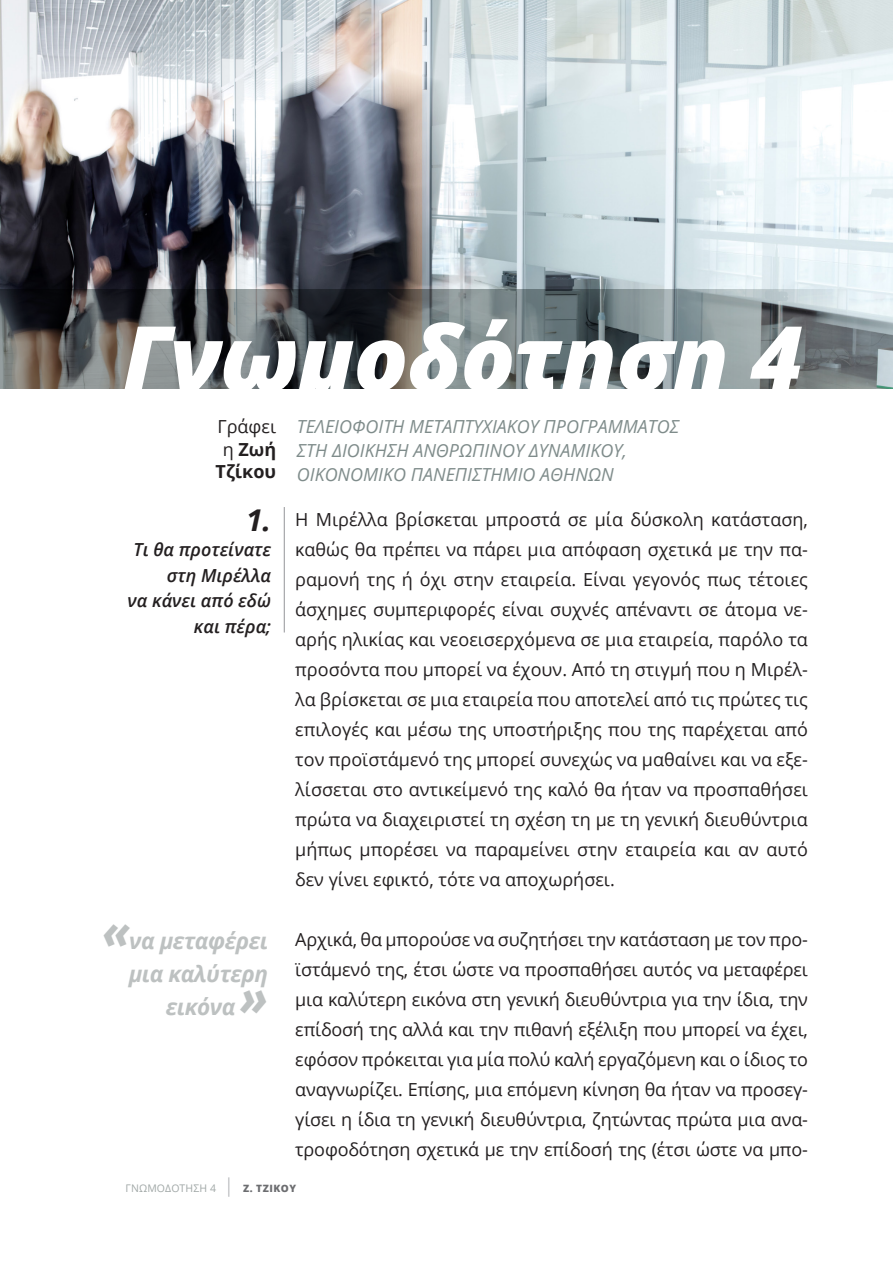
<style>
.page{position:relative;width:893px;height:1263px;background:#fff}
.page>*{position:absolute;margin:0;border:0;box-sizing:border-box;transform-origin:0 0}
.t1{font:italic 800 90.3px "Open Sans";letter-spacing:-.01em;color:#fff}
.t2{font:italic 700 30px "Open Sans";color:#231f20}
.t3{font:italic 700 22.5px/33px "Open Sans";letter-spacing:-.02em;color:#bdc1c1;text-align:right}
.t4{font:18px/30px "Open Sans";letter-spacing:-.005em;color:#231f20;text-align:justify}
.t5{font:italic 18px/24px "Open Sans";color:#7f8c8b}
.t6{font:italic 600 18px/25.5px "Open Sans";color:#231f20;text-align:right}
.t7{font:700 18px/22.5px "Open Sans";color:#231f20;text-align:center}
.t8{font:10.5px "Open Sans";color:#a1a8a7}
.t9{font:800 10.05px "Open Sans";color:#6c6d70}
.s1{font-weight:400}
.s2{font-size:49.5px}
.s3{font-weight:400;font-size:10.5px;color:#a1a8a7}
.s4{font-weight:300;font-size:19.05px;color:#a8a9ad}
</style>
<div class="page">
<img style="left:0;top:0;width:893px;height:388px">
<svg style="left:0;top:289px;width:846px;height:100px;background:#646a6c"></svg>
<hr style="left:284px;top:507px;width:1px;height:125px;background:#939598">
<h1 class="t1" style="left:123px;top:290px;width:682px">Γνωμοδότηση 4</h1>
<p class="t7" style="left:216px;top:415px;width:62px"><span class="s1">Γράφει η</span> Ζωή<br>Τζίκου</p>
<h2 class="t2" style="left:246px;top:498px;width:27px">1.</h2>
<p class="t6" style="left:128px;top:536px;width:145px">Τι θα προτείνατε στη Μιρέλλα<br>να κάνει από εδώ και πέρα;</p>
<p class="t3" style="left:102px;top:924px;width:167px"><span class="s2">«</span>να μεταφέρει μια καλύτερη εικόνα <span class="s2">»</span></p>
<p class="t5" style="left:297px;top:414px;width:372px;text-indent:247px">Προγράμματος στη Διοίκηση Ανθρώπινο υ Δυναμικού,<br>Οικο νο μικό Πα νεπιστήμιο Αθηνών</p>
<p class="t5" style="left:297px;top:414px;width:56px">Τελειόφο</p>
<p class="t5" style="left:378px;top:414px;width:131px">ιτη Μεταπτυχιακού</p>
<p class="t4" style="left:295px;top:504px;width:514px">Η Μ ιρέλλα βρίσκεται μπροστά σε μία δύσκολη κατάσταση, καθώς θα πρέπει να πάρει μια απόφαση σχετικά με την πα&shy;ραμονή της ή όχι στην εταιρεία. Είναι γεγονός πως τέτοιες άσχημες συμπεριφορές είναι συχνές απέναντι σε άτομα νε&shy;αρής ηλικίας και νεοεισερχόμενα σε μια εταιρεία, παρόλο τα προσόντα που μπορεί να έχουν. Από τη στιγμή που η Μ ιρέλ&shy;λα βρίσκεται σε μια εταιρεία που αποτελεί από τις πρώτες τις επιλογές και μέσω της υποστήριξης που της παρέχεται από τον προϊστάμενό της μπορεί συνεχώς να μαθαίνει και να εξε&shy;λίσσεται στο αντικείμενό της καλό θα ήταν να προσπαθήσει πρώτα να διαχειριστεί τη σχέση τη με τη γενική διευθύντρια μήπως μπορέσει να παραμείνει στην εταιρεία και αν αυτό δεν γίνει εφικτό, τότε να αποχωρήσει.</p>
<p class="t4" style="left:295px;top:924px;width:514px">Αρχικά, θα μπορούσε να συζητήσει την κατάσταση με τον προ&shy;ϊστάμενό της, έτσι ώστε να προσπαθήσει αυτός να μεταφέρει μια καλύτερη εικόνα στη γενική διευθύντρια για την ίδια, την επίδοσή της αλλά και την πιθανή εξέλιξη που μπορεί να έχει, εφόσον πρόκειται για μία πολύ καλή εργαζόμενη και ο ίδιος το αναγνωρίζει. Επίσης, μια επόμενη κίνηση θα ήταν να προσεγ&shy;γίσει η ίδια τη γενική διευθύντρια, ζητώντας πρώτα μια ανα&shy;τροφοδότηση σχετικά με την επίδοσή της (έτσι ώστε να μπο-</p>
<p class="t8" style="left:125px;top:1181px;width:8px">Γνω</p>
<p class="t8" style="left:147px;top:1181px;width:26px">μοδότ</p>
<p class="t9" style="left:186px;top:1181px;width:97px"><span class="s3">ηση 4</span> <span class="s4">|</span> Ζ. ΤΖΙΚΟΥ</p>
</div>
